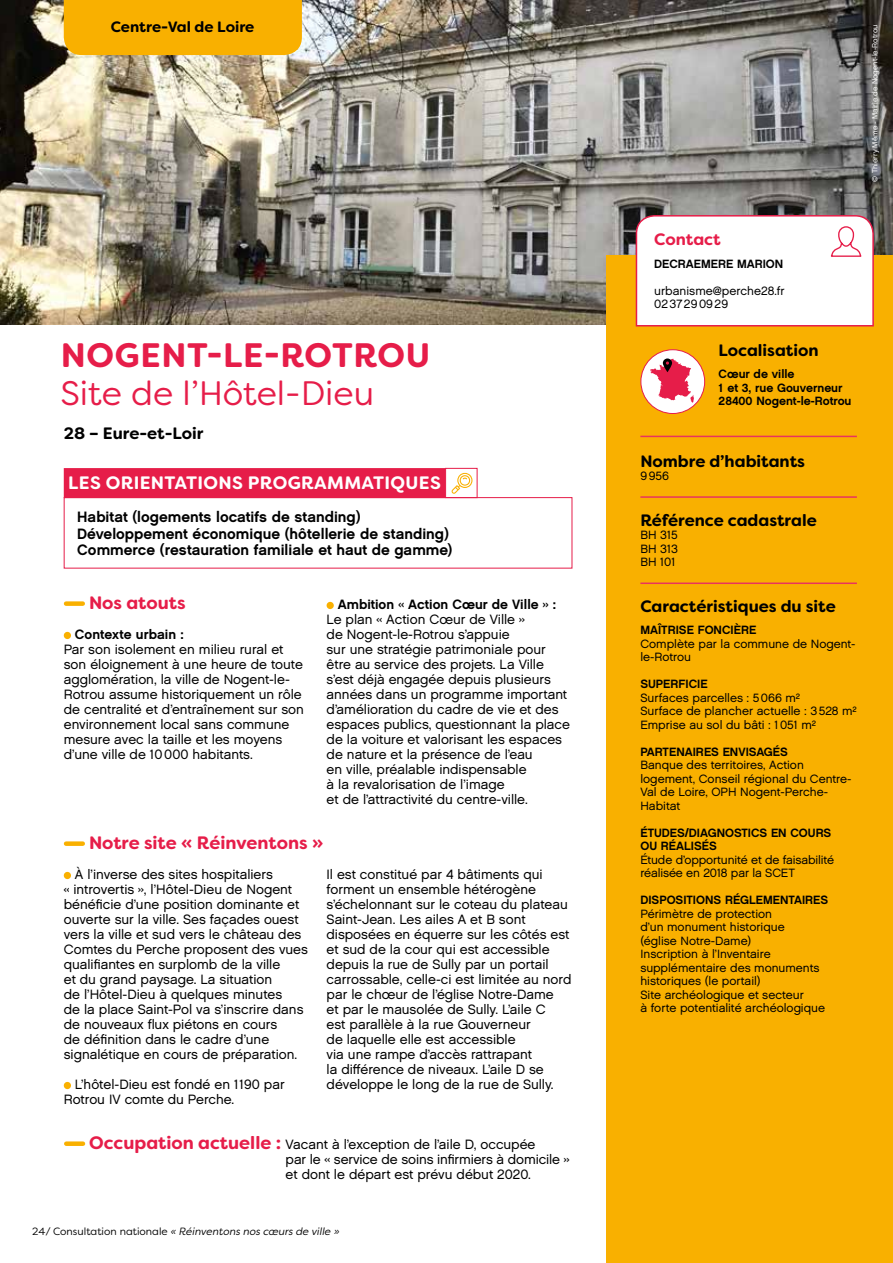
<style>
.page{position:relative;width:893px;height:1263px;background:#fff}
.page>*{position:absolute;margin:0;border:0;box-sizing:border-box;transform-origin:0 0}
.t1{font:33.9px "Filson Soft";color:#e61d49}
.t2{font:700 33.9px "Filson Soft";letter-spacing:.02em;color:#e61d49}
.t3{font:700 18px "Filson Soft";color:#e61d49}
.t4{font:700 18px "Filson Soft";letter-spacing:.02em;color:#fff}
.t5{font:700 16.5px "Filson Soft";color:#000}
.t6{font:700 16.5px "Filson Soft";color:#e61d49}
.t7{font:15px/16.5px "Chalet New York Nineteen Sixty";color:#000}
.t8{font:700 15px "Filson Soft";letter-spacing:-.005em;color:#000}
.t9{font:13.5px/15px "Chalet London Nineteen Sixty";color:#000}
.t10{font:13.5px "Chalet New York Nineteen Sixty";color:#000}
.t11{font:12px/13.5px "Chalet London Nineteen Sixty";color:#000}
.t12{font:12px/13.5px "Chalet New York Nineteen Sixty";color:#000}
.t13{font:italic 10.5px "Filson Soft";color:#000}
.t14{font:7.5px "Chalet London Nineteen Sixty";color:#fff}
.s1{font-family:"Filson Soft";font-weight:700;font-size:18px;color:#e61d49}
.s2{font-style:normal}
</style>
<div class="page">
<img style="left:0;top:0;width:893px;height:324px">
<div style="left:66px;top:601px;width:17px;height:5px;background:#f9b000"></div>
<div style="left:64px;top:632px;width:7px;height:7px;background:#f9b000;border-radius:50%"></div>
<div style="left:327px;top:602px;width:7px;height:7px;background:#f9b000;border-radius:50%"></div>
<div style="left:66px;top:841px;width:17px;height:5px;background:#f9b000"></div>
<div style="left:64px;top:872px;width:7px;height:7px;background:#f9b000;border-radius:50%"></div>
<div style="left:64px;top:1082px;width:7px;height:7px;background:#f9b000;border-radius:50%"></div>
<div style="left:64px;top:0;width:238px;height:55px;background:#f9b000"></div>
<div style="left:66px;top:1141px;width:17px;height:5px;background:#f9b000"></div>
<div style="left:606px;top:256px;width:287px;height:1007px;background:#f9b000"></div>
<div style="left:641px;top:350px;width:64px;height:63px;background:#fff;border-radius:50%"></div>
<div style="left:640px;top:349px;width:65px;height:65px;border:1px solid #e61d49;border-radius:50%"></div>
<svg style="left:650px;top:358px;width:44px;height:45px"></svg>
<hr style="left:640px;top:436px;width:217px;height:1px;background:#e8345e">
<hr style="left:640px;top:496px;width:217px;height:2px;background:#e8345e">
<hr style="left:640px;top:582px;width:217px;height:2px;background:#e8345e">
<svg style="left:635px;top:214px;width:240px;height:113px"></svg>
<div style="left:64px;top:468px;width:381px;height:30px;background:#e61d49"></div>
<div style="left:445px;top:468px;width:32px;height:30px;border:1px solid #e61d49"></div>
<svg style="left:452px;top:472px;width:20px;height:22px"></svg>
<p class="t8" style="left:111px;top:17px;width:145px">Centre-Val de Loire</p>
<h1 class="t2" style="left:61px;top:333px;width:371px">NOGENT-LE-ROTROU</h1>
<h1 class="t1" style="left:60px;top:372px;width:315px">Site de l’Hôtel-Dieu</h1>
<p class="t5" style="left:64px;top:423px;width:141px">28 – Eure-et-Loir</p>
<h2 class="t4" style="left:68px;top:471px;width:374px">LES ORIENTATIONS PROGRAMMATIQUES</h2>
<p class="t7" style="left:77px;top:508px;width:377px">Habitat (logements locatifs de standing)<br>Développement économique (hôtellerie de standing)<br>Commerce (restauration familiale et haut de gamme)</p>
<h2 class="t3" style="left:89px;top:591px;width:98px">Nos atouts</h2>
<p class="t10" style="left:75px;top:626px;width:110px">Contexte urbain :</p>
<p class="t9" style="left:64px;top:642px;width:242px">Par son isolement en milieu rural et son éloignement à une heure de toute agglomération, la ville de Nogent-le-Rotrou assume historiquement un rôle de centralité et d’entraînement sur son environnement local sans commune mesure avec la taille et les moyens d’une ville de 10000 habitants.</p>
<p class="t10" style="left:338px;top:596px;width:220px">Ambition « Action Cœur de Ville » :</p>
<p class="t9" style="left:327px;top:612px;width:245px">Le plan « Action Cœur de Ville »<br>de Nogent-le-Rotrou s’appuie<br>sur une stratégie patrimoniale pour être au service des projets. La Ville s’est déjà engagée depuis plusieurs années dans un programme important d’amélioration du cadre de vie et des espaces publics, questionnant la place de la voiture et valorisant les espaces de nature et la présence de l’eau<br>en ville, préalable indispensable<br>à la revalorisation de l’image<br>et de l’attractivité du centre-ville.</p>
<h2 class="t3" style="left:89px;top:831px;width:236px">Notre site « Réinventons »</h2>
<p class="t9" style="left:64px;top:867px;width:246px;text-indent:11px">À l’inverse des sites hospitaliers<br>« introvertis », l’Hôtel-Dieu de Nogent bénéficie d’une position dominante et ouverte sur la ville. Ses façades ouest vers la ville et sud vers le château des Comtes du Perche proposent des vues qualifiantes en surplomb de la ville<br>et du grand paysage. La situation<br>de l’Hôtel-Dieu à quelques minutes<br>de la place Saint-Pol va s’inscrire dans de nouveaux flux piétons en cours<br>de définition dans le cadre d’une signalétique en cours de préparation.</p>
<p class="t9" style="left:64px;top:1077px;width:222px;text-indent:11px">L’hôtel-Dieu est fondé en 1190 par<br>Rotrou IV comte du Perche.</p>
<p class="t9" style="left:327px;top:867px;width:246px">Il est constitué par 4 bâtiments qui forment un ensemble hétérogène s’échelonnant sur le coteau du plateau Saint-Jean. Les ailes A et B sont disposées en équerre sur les côtés est et sud de la cour qui est accessible depuis la rue de Sully par un portail carrossable, celle-ci est limitée au nord par le chœur de l’église Notre-Dame<br>et par le mausolée de Sully. L’aile C<br>est parallèle à la rue Gouverneur<br>de laquelle elle est accessible<br>via une rampe d’accès rattrapant<br>la différence de niveaux. L’aile D se développe le long de la rue de Sully.</p>
<p class="t9" style="left:286px;top:1137px;width:285px;text-indent:-196px"><span class="s1">Occupation actuelle :</span> Vacant à l’exception de l’aile D, occupée<br>par le « service de soins infirmiers à domicile » et dont le départ est prévu début 2020.</p>
<p class="t13" style="left:32px;top:1224px;width:309px"><span class="s2">24/ Consultation nationale</span> « Réinventons nos cœurs de ville »</p>
<p class="t14" style="left:870px;top:182px;width:158px;rotate:-90deg">© Thierry Même - Mairie de Nogent-le-Rotrou</p>
<p class="t6" style="left:654px;top:229px;width:68px">Contact</p>
<p class="t12" style="left:654px;top:256px;width:131px">DECRAEMERE MARION</p>
<p class="t11" style="left:654px;top:283px;width:132px">urbanisme@perche28.fr<br>0237290929</p>
<p class="t5" style="left:719px;top:340px;width:102px">Localisation</p>
<p class="t12" style="left:719px;top:367px;width:134px">Cœur de ville<br>1 et 3, rue Gouverneur<br>28400 Nogent-le-Rotrou</p>
<p class="t5" style="left:640px;top:450px;width:166px">Nombre d’habitants</p>
<p class="t11" style="left:640px;top:469px;width:30px">9956</p>
<p class="t5" style="left:640px;top:509px;width:178px">Référence cadastrale</p>
<p class="t11" style="left:640px;top:528px;width:39px;text-align:justify">BH 315<br>BH 313<br>BH 101</p>
<p class="t5" style="left:640px;top:596px;width:197px">Caractéristiques du site</p>
<p class="t12" style="left:640px;top:623px;width:117px">MAÎTRISE FONCIÈRE</p>
<p class="t11" style="left:640px;top:637px;width:217px">Complète par la commune de Nogent&shy;le-Rotrou</p>
<p class="t12" style="left:640px;top:677px;width:69px">SUPERFICIE</p>
<p class="t11" style="left:640px;top:691px;width:218px">Surfaces parcelles : 5066 m²<br>Surface de plancher actuelle : 3528 m²<br>Emprise au sol du bâti : 1051 m²</p>
<p class="t12" style="left:640px;top:745px;width:149px">PARTENAIRES ENVISAGÉS</p>
<p class="t11" style="left:640px;top:758px;width:213px">Banque des territoires, Action logement, Conseil régional du Centre-<br>Val de Loire, OPH Nogent-Perche-<br>Habitat</p>
<p class="t12" style="left:640px;top:826px;width:192px">ÉTUDES/DIAGNOSTICS EN COURS<br>OU RÉALISÉS</p>
<p class="t11" style="left:640px;top:853px;width:195px">Étude d’opportunité et de faisabilité réalisée en 2018 par la SCET</p>
<p class="t12" style="left:640px;top:893px;width:189px">DISPOSITIONS RÉGLEMENTAIRES</p>
<p class="t11" style="left:640px;top:907px;width:186px">Périmètre de protection<br>d’un monument historique<br>(église Notre-Dame)<br>Inscription à l’Inventaire supplémentaire des monuments historiques (le portail)<br>Site archéologique et secteur<br>à forte potentialité archéologique</p>
</div>
